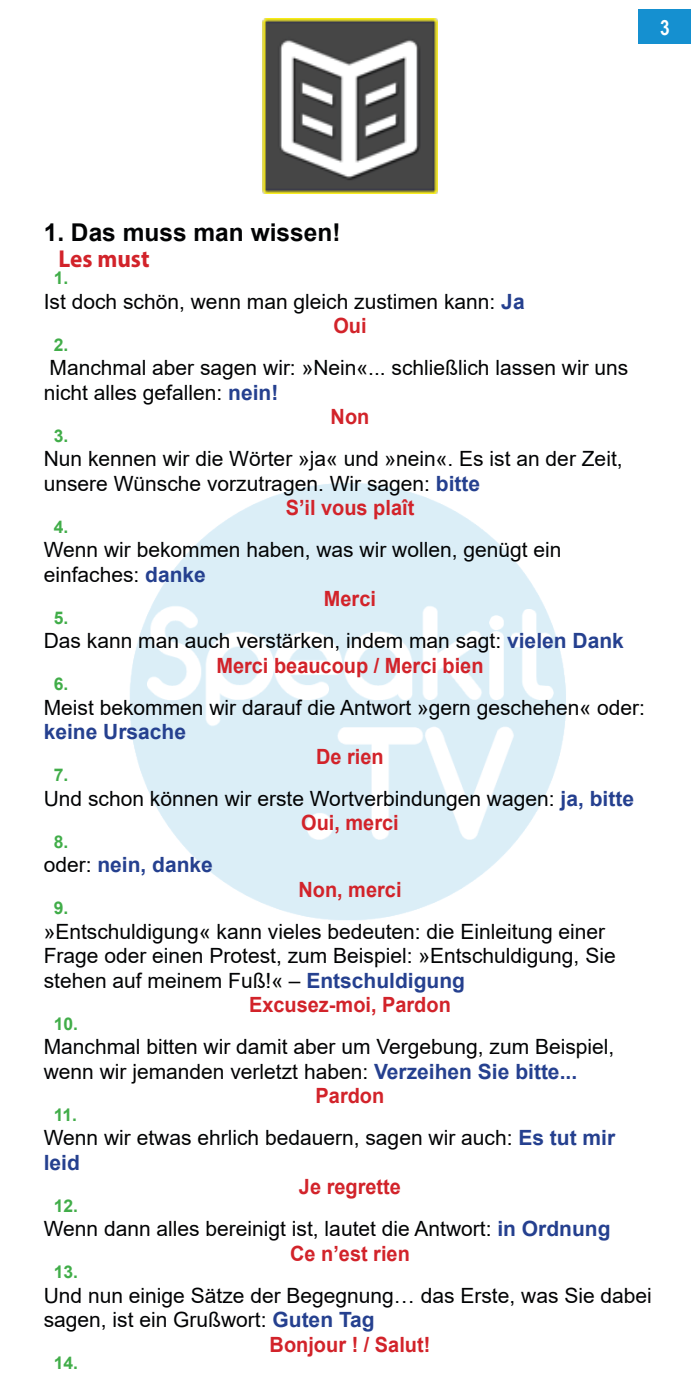
<style>
.page{position:relative;width:700px;height:1400px;background:#fff}
.page>*{position:absolute;margin:0;border:0;box-sizing:border-box;transform-origin:0 0}
.T1_parag{font:700 24.5px "Arial";color:#020304}
.T1-red_parag{font:700 24.5px "Myriad Pro";color:#d2232a;scale:.95 1}
.Text_ALL{font:21px/24.5px "Arial";color:#020304}
.Text_L2R_centre{font:700 21px "Arial";color:#d2232a;scale:.95 1}
.Text_ALL-2{font:700 21px "Arial";color:#25408f}
.t1{font:700 21px "Arial Narrow";color:#fff}
.bullets_for_ALL{font:700 17.5px "Arial";color:#41ad49}
.s1{font-weight:700;color:#25408f}
.s2{font-weight:400;color:#020304}
</style>
<div class="page">
<img style="left:130px;top:483px;width:436px;height:437px">
<div style="left:639px;top:9px;width:52px;height:35px;background:#1590d0"></div>
<img style="left:262px;top:18px;width:176px;height:175px">
<p class="t1" style="left:660px;top:11px;width:11px">3</p>
<p class="T1_parag" style="left:44px;top:215px;width:298px">1. Das muss man wissen!</p>
<p class="T1-red_parag" style="left:59px;top:243px;width:97px">Les must</p>
<p class="bullets_for_ALL" style="left:54px;top:266px;width:16px">1.</p>
<p class="Text_ALL" style="left:44px;top:289px;width:482px">Ist doch schön, wenn man gleich zustimen kann: <span class="s1">Ja</span></p>
<p class="Text_L2R_centre" style="left:333px;top:311px;width:37px">Oui</p>
<p class="bullets_for_ALL" style="left:54px;top:332px;width:16px">2.</p>
<p class="Text_ALL" style="left:44px;top:356px;width:586px">Manchmal aber sagen wir »: Nein«... schließlich lassen wir uns nicht alles gefallen: <span class="s1">nein!</span></p>
<p class="Text_L2R_centre" style="left:331px;top:402px;width:42px">Non</p>
<p class="bullets_for_ALL" style="left:54px;top:423px;width:16px">3.</p>
<p class="Text_ALL" style="left:44px;top:447px;width:580px">Nun kennen wir die Wörter »ja« und »nein .« Es ist an der Zeit, unsere Wünsche vorzutragen. Wir sagen: <span class="s1">bitte</span></p>
<p class="Text_L2R_centre" style="left:286px;top:493px;width:137px">S i l’ vous plaît</p>
<p class="bullets_for_ALL" style="left:54px;top:514px;width:16px">4.</p>
<p class="Text_ALL" style="left:44px;top:538px;width:519px">Wenn wir bekommen haben, was wir wollen, genügt ein einfaches: <span class="s1">danke</span></p>
<p class="Text_L2R_centre" style="left:324px;top:584px;width:56px">Merci</p>
<p class="bullets_for_ALL" style="left:54px;top:605px;width:16px">5.</p>
<p class="Text_ALL" style="left:44px;top:629px;width:582px">Das kann man auch verstärken, indem man sagt: <span class="s1">vielen Dank</span></p>
<p class="Text_L2R_centre" style="left:216px;top:651px;width:283px">Merci beaucoup / Merci bien</p>
<p class="bullets_for_ALL" style="left:54px;top:672px;width:16px">6.</p>
<p class="Text_ALL" style="left:44px;top:695px;width:603px">Meist bekommen wir darauf die Antwort »gern geschehen« oder: <span class="s1">keine Ursache</span></p>
<p class="Text_L2R_centre" style="left:316px;top:742px;width:73px">De rien</p>
<p class="bullets_for_ALL" style="left:54px;top:763px;width:16px">7.</p>
<p class="Text_ALL" style="left:44px;top:786px;width:592px">Und schon können wir erste Wortverbindungen wagen <span class="s1">ja</span>: <span class="s1">, bitte</span></p>
<p class="Text_L2R_centre" style="left:301px;top:808px;width:104px">Oui, merci</p>
<p class="bullets_for_ALL" style="left:54px;top:829px;width:16px">8.</p>
<p class="Text_ALL-2" style="left:44px;top:850px;width:171px"><span class="s2">oder:</span> nein, danke</p>
<p class="Text_L2R_centre" style="left:298px;top:875px;width:110px">Non, merci</p>
<p class="bullets_for_ALL" style="left:54px;top:896px;width:16px">9.</p>
<p class="Text_ALL" style="left:44px;top:919px;width:573px">»Entschuldigung« kann vieles bedeuten: die Einleitung einer<br>Frage oder einen Protest, zum Beispiel »: Entschuldigung, Sie stehen auf meinem Fuß!« – <span class="s1">Entschuldigung</span></p>
<p class="Text_L2R_centre" style="left:249px;top:990px;width:214px">Excusez-moi, Pardon</p>
<p class="bullets_for_ALL" style="left:54px;top:1011px;width:26px">10.</p>
<p class="Text_ALL" style="left:44px;top:1035px;width:572px">Manchmal bitten wir damit aber um Vergebung, zum Beispiel, wenn wir jemanden verletzt haben: <span class="s1">Verzeihen Sie bitte...</span></p>
<p class="Text_L2R_centre" style="left:316px;top:1081px;width:74px">Pardon</p>
<p class="bullets_for_ALL" style="left:54px;top:1102px;width:25px">11.</p>
<p class="Text_ALL" style="left:44px;top:1126px;width:573px">Wenn wir etwas ehrlich bedauern, sagen wir auch: <span class="s1">Es tut mir leid</span></p>
<p class="Text_L2R_centre" style="left:299px;top:1172px;width:109px">Je regrette</p>
<p class="bullets_for_ALL" style="left:54px;top:1193px;width:26px">12.</p>
<p class="Text_ALL" style="left:44px;top:1217px;width:568px">Wenn dann alles bereinigt ist, lautet die Antwort <span class="s1">in</span>: <span class="s1">Ordnung</span></p>
<p class="Text_L2R_centre" style="left:290px;top:1239px;width:128px">Ce ’n est rien</p>
<p class="bullets_for_ALL" style="left:54px;top:1260px;width:26px">13.</p>
<p class="Text_ALL" style="left:44px;top:1283px;width:610px">Und nun einige Sätze der Begegnung… das Erste, was Sie dabei sagen, ist ein Grußwort: <span class="s1">Guten Tag</span></p>
<p class="Text_L2R_centre" style="left:270px;top:1330px;width:171px">Bonjour ! / Salut!</p>
<p class="bullets_for_ALL" style="left:54px;top:1351px;width:26px">14.</p>
</div>
